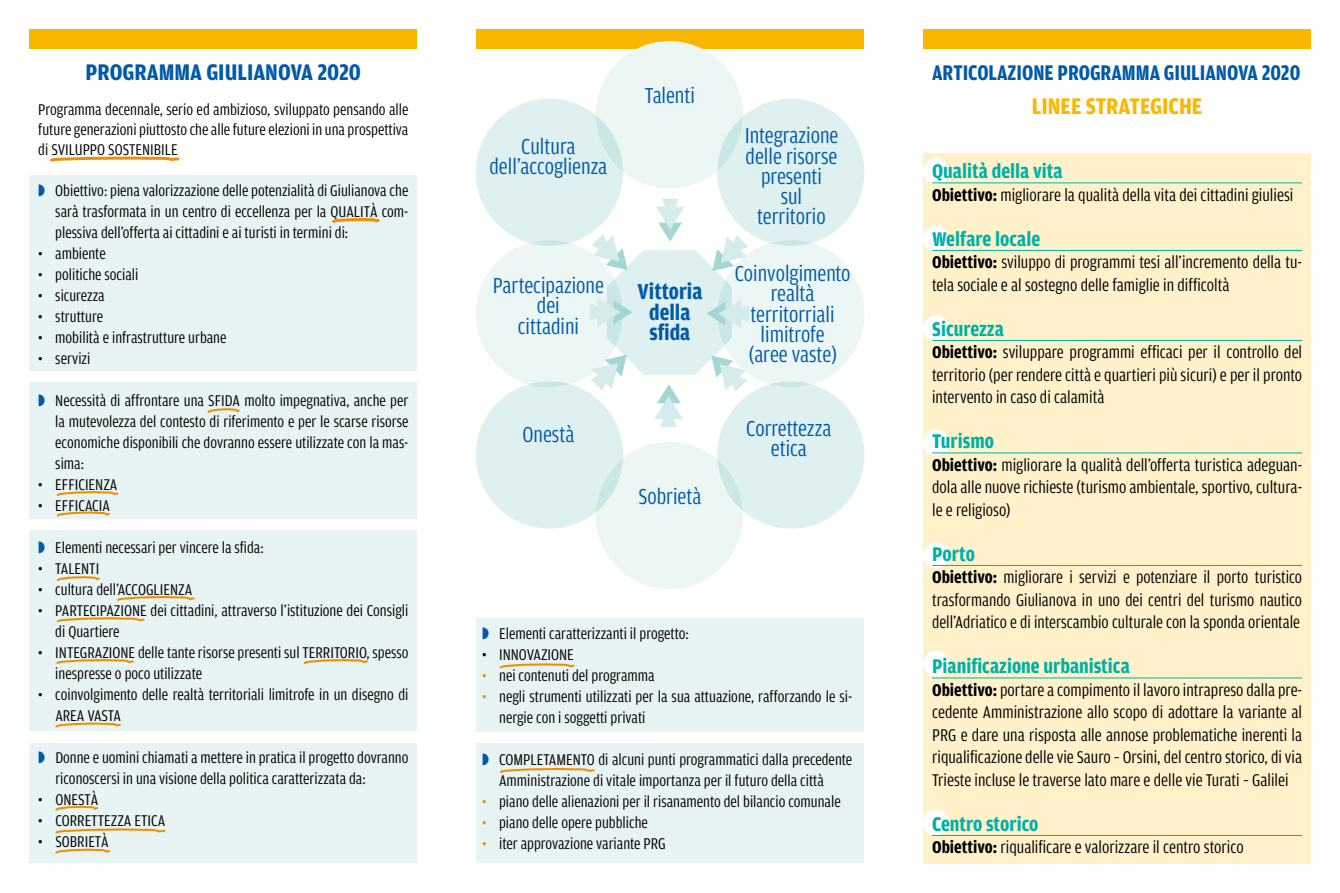
<style>
.page{position:relative;width:1340px;height:893px;background:#fff}
.page>*{position:absolute;margin:0;border:0;box-sizing:border-box;transform-origin:0 0}
.t1{font:700 24px "Amplitude Cond";color:#005aa9}
.t2{font:700 24px "Amplitude Cond";color:#f9b700}
.t3{font:22.95px/20.2px "Amplitude Cond";color:#005aa9;text-align:center}
.t4{font:700 22.95px/20.2px "Amplitude Cond";color:#005aa9;text-align:center}
.t5{font:700 22.5px "Amplitude Cond";color:#005aa9;scale:.94 1}
.t6{font:700 21px "Amplitude Cond";color:#00b0a8}
.t7{font:18px/22.5px "Amplitude Cond";color:#000;text-align:justify}
.t8{font:16.5px/21px "Amplitude Cond";color:#000}
.s1{color:#005aa9}
.s2{color:#f18e00}
.s3{font-weight:700}
</style>
<div class="page">
<div style="left:923px;top:153px;width:387px;height:710px;background:#fff2cb"></div>
<div style="left:923px;top:158px;width:26px;height:26px;background:#fff;border-radius:50%"></div>
<div style="left:923px;top:226px;width:26px;height:26px;background:#fff;border-radius:50%"></div>
<div style="left:923px;top:316px;width:26px;height:26px;background:#fff;border-radius:50%"></div>
<div style="left:923px;top:430px;width:26px;height:26px;background:#fff;border-radius:50%"></div>
<div style="left:923px;top:542px;width:26px;height:26px;background:#fff;border-radius:50%"></div>
<div style="left:923px;top:650px;width:26px;height:26px;background:#fff;border-radius:50%"></div>
<div style="left:923px;top:809px;width:26px;height:26px;background:#fff;border-radius:50%"></div>
<div style="left:30px;top:175px;width:387px;height:195px;background:#e7f4f3"></div>
<div style="left:30px;top:382px;width:387px;height:137px;background:#e7f4f3"></div>
<div style="left:30px;top:530px;width:387px;height:201px;background:#e7f4f3"></div>
<div style="left:30px;top:743px;width:387px;height:120px;background:#e7f4f3"></div>
<div style="left:476px;top:743px;width:387px;height:120px;background:#e7f4f3"></div>
<div style="left:476px;top:618px;width:387px;height:113px;background:#e7f4f3"></div>
<div style="left:30px;top:30px;width:387px;height:19px;background:#f9b700"></div>
<div style="left:476px;top:30px;width:387px;height:19px;background:#f9b700"></div>
<div style="left:923px;top:30px;width:387px;height:19px;background:#f9b700"></div>
<hr style="left:932px;top:183px;width:370px;height:1px;background:#00b0a8">
<hr style="left:932px;top:250px;width:370px;height:1px;background:#00b0a8">
<hr style="left:932px;top:340px;width:370px;height:1px;background:#00b0a8">
<hr style="left:932px;top:453px;width:370px;height:1px;background:#00b0a8">
<hr style="left:932px;top:565px;width:370px;height:1px;background:#00b0a8">
<hr style="left:932px;top:678px;width:370px;height:1px;background:#00b0a8">
<hr style="left:932px;top:835px;width:370px;height:1px;background:#00b0a8">
<svg style="left:332px;top:218px;width:48px;height:5px"></svg>
<svg style="left:207px;top:408px;width:33px;height:6px"></svg>
<svg style="left:56px;top:576px;width:44px;height:6px"></svg>
<svg style="left:56px;top:491px;width:63px;height:5px"></svg>
<svg style="left:56px;top:511px;width:55px;height:6px"></svg>
<svg style="left:117px;top:596px;width:78px;height:5px"></svg>
<svg style="left:56px;top:617px;width:89px;height:6px"></svg>
<svg style="left:56px;top:659px;width:78px;height:5px"></svg>
<svg style="left:303px;top:659px;width:65px;height:5px"></svg>
<svg style="left:499px;top:663px;width:76px;height:6px"></svg>
<svg style="left:500px;top:767px;width:95px;height:6px"></svg>
<svg style="left:55px;top:722px;width:66px;height:6px"></svg>
<svg style="left:55px;top:805px;width:44px;height:6px"></svg>
<svg style="left:55px;top:848px;width:55px;height:6px"></svg>
<svg style="left:55px;top:828px;width:111px;height:6px"></svg>
<svg style="left:50px;top:156px;width:130px;height:6px"></svg>
<svg style="left:476px;top:41px;width:388px;height:548px"></svg>
<h1 class="t1" style="left:86px;top:59px;width:277px">PROGRAMMA GIULIANOVA 2020</h1>
<p class="t8" style="left:38px;top:100px;width:371px;line-height:19.8px;text-align:justify">Programma decennale, serio ed ambizioso, sviluppato pensando alle future generazioni piuttosto che alle future elezioni in una prospettiva di SVILUPPO SOSTENIBILE</p>
<p class="t8" style="left:55px;top:180px;width:354px;text-align:justify;text-indent:-17px"><span class="s1">◗</span> Obiettivo: piena valorizzazione delle potenzialità di Giulianova che sarà trasformata in un centro di eccellenza per la QUALITÀ com&shy;plessiva dell’offerta ai cittadini e ai turisti in termini di:</p>
<p class="t8" style="left:38px;top:243px;width:69px">• ambiente</p>
<p class="t8" style="left:38px;top:264px;width:102px">• politiche sociali</p>
<p class="t8" style="left:38px;top:285px;width:68px">• sicurezza</p>
<p class="t8" style="left:38px;top:306px;width:66px">• strutture</p>
<p class="t8" style="left:38px;top:327px;width:190px">• mobilità e infrastrutture urbane</p>
<p class="t8" style="left:38px;top:348px;width:54px">• servizi</p>
<p class="t8" style="left:55px;top:390px;width:354px;text-align:justify;text-indent:-17px"><span class="s1">◗</span> Necessità di affrontare una SFIDA molto impegnativa, anche per la mutevolezza del contesto di riferimento e per le scarse risorse economiche disponibili che dovranno essere utilizzate con la mas&shy;sima:</p>
<p class="t8" style="left:38px;top:474px;width:81px">• EFFICIENZA</p>
<p class="t8" style="left:38px;top:495px;width:73px">• EFFICACIA</p>
<p class="t8" style="left:38px;top:537px;width:227px"><span class="s1">◗</span> Elementi necessari per vincere la sfida:</p>
<p class="t8" style="left:38px;top:558px;width:62px">• TALENTI</p>
<p class="t8" style="left:38px;top:579px;width:155px">• cultura dell’ACCOGLIENZA</p>
<p class="t8" style="left:55px;top:600px;width:354px;text-indent:-17px">• PARTECIPAZIONE dei cittadini, attraverso l’istituzione dei Consigli di Quartiere</p>
<p class="t8" style="left:55px;top:642px;width:354px;text-indent:-17px">• INTEGRAZIONE delle tante risorse presenti sul TERRITORIO, spesso inespresse o poco utilizzate</p>
<p class="t8" style="left:55px;top:684px;width:354px;text-indent:-17px">• coinvolgimento delle realtà territoriali limitrofe in un disegno di<br>AREA VASTA</p>
<p class="t8" style="left:55px;top:747px;width:354px;text-indent:-17px"><span class="s1">◗</span> Donne e uomini chiamati a mettere in pratica il progetto dovranno riconoscersi in una visione della politica caratterizzata da:</p>
<p class="t8" style="left:38px;top:789px;width:61px">• ONESTÀ</p>
<p class="t8" style="left:38px;top:810px;width:128px">• CORRETTEZZA ETICA</p>
<p class="t8" style="left:38px;top:831px;width:72px">• SOBRIETÀ</p>
<h2 class="t3" style="left:489px;top:136px;width:119px">Cultura dell’accoglienza</h2>
<h2 class="t3" style="left:645px;top:86px;width:52px">Talenti</h2>
<h2 class="t3" style="left:493px;top:275px;width:113px">Partecipazione dei<br>cittadini</h2>
<h2 class="t3" style="left:522px;top:424px;width:53px">Onestà</h2>
<h2 class="t4" style="left:637px;top:282px;width:66px">Vittoria della sfida</h2>
<h2 class="t3" style="left:638px;top:486px;width:65px">Sobrietà</h2>
<h2 class="t3" style="left:744px;top:126px;width:95px">Integrazione delle risorse presenti<br>sul territorio</h2>
<h2 class="t3" style="left:734px;top:264px;width:117px">Coinvolgimento realtà territorriali limitrofe<br>(aree vaste)</h2>
<h2 class="t3" style="left:746px;top:419px;width:87px">Correttezza etica</h2>
<p class="t8" style="left:482px;top:623px;width:208px"><span class="s1">◗</span> Elementi caratterizzanti il progetto:</p>
<p class="t8" style="left:482px;top:644px;width:93px">• INNOVAZIONE</p>
<p class="t8" style="left:482px;top:665px;width:174px"><span class="s2">•</span> nei contenuti del programma</p>
<p class="t8" style="left:499px;top:686px;width:354px;text-indent:-17px"><span class="s2">•</span> negli strumenti utilizzati per la sua attuazione, rafforzando le si&shy;nergie con i soggetti privati</p>
<p class="t8" style="left:499px;top:749px;width:354px;text-indent:-17px"><span class="s1">◗</span> COMPLETAMENTO di alcuni punti programmatici dalla precedente<br>Amministrazione di vitale importanza per il futuro della città</p>
<p class="t8" style="left:482px;top:791px;width:360px"><span class="s2">•</span> piano delle alienazioni per il risanamento del bilancio comunale</p>
<p class="t8" style="left:482px;top:812px;width:167px"><span class="s2">•</span> piano delle opere pubbliche</p>
<p class="t8" style="left:482px;top:833px;width:185px"><span class="s2">•</span> iter approvazione variante PRG</p>
<h3 class="t5" style="left:932px;top:61px;width:393px">ARTICOLAZIONE PROGRAMMA GIULIANOVA 2020</h3>
<h1 class="t2" style="left:1031px;top:93px;width:172px">LINEE STRATEGICHE</h1>
<p class="t6" style="left:932px;top:160px;width:132px">Qualità della vita</p>
<p class="t7" style="left:932px;top:184px;width:363px"><span class="s3">Obiettivo:</span> migliorare la qualità della vita dei cittadini giuliesi</p>
<p class="t6" style="left:932px;top:227px;width:110px">Welfare locale</p>
<p class="t7" style="left:932px;top:251px;width:371px"><span class="s3">Obiettivo:</span> sviluppo di programmi tesi all’incremento della tu&shy;tela sociale e al sostegno delle famiglie in difficoltà</p>
<p class="t6" style="left:932px;top:317px;width:73px">Sicurezza</p>
<p class="t7" style="left:932px;top:341px;width:371px"><span class="s3">Obiettivo:</span> sviluppare programmi efficaci per il controllo del territorio (per rendere città e quartieri più sicuri) e per il pronto intervento in caso di calamità</p>
<p class="t6" style="left:932px;top:430px;width:63px">Turismo</p>
<p class="t7" style="left:932px;top:454px;width:371px"><span class="s3">Obiettivo:</span> migliorare la qualità dell’offerta turistica adeguan&shy;dola alle nuove richieste (turismo ambientale, sportivo, cultura&shy;le e religioso)</p>
<p class="t6" style="left:932px;top:542px;width:44px">Porto</p>
<p class="t7" style="left:932px;top:566px;width:371px"><span class="s3">Obiettivo:</span> migliorare i servizi e potenziare il porto turistico trasformando Giulianova in uno dei centri del turismo nautico dell’Adriatico e di interscambio culturale con la sponda orientale</p>
<p class="t6" style="left:932px;top:655px;width:199px">Pianificazione urbanistica</p>
<p class="t7" style="left:932px;top:679px;width:371px"><span class="s3">Obiettivo:</span> portare a compimento il lavoro intrapreso dalla pre&shy;cedente Amministrazione allo scopo di adottare la variante al PRG e dare una risposta alle annose problematiche inerenti la riqualificazione delle vie Sauro – Orsini, del centro storico, di via Trieste incluse le traverse lato mare e delle vie Turati – Galilei</p>
<p class="t6" style="left:932px;top:812px;width:108px">Centro storico</p>
<p class="t7" style="left:932px;top:836px;width:313px"><span class="s3">Obiettivo:</span> riqualificare e valorizzare il centro storico</p>
</div>
